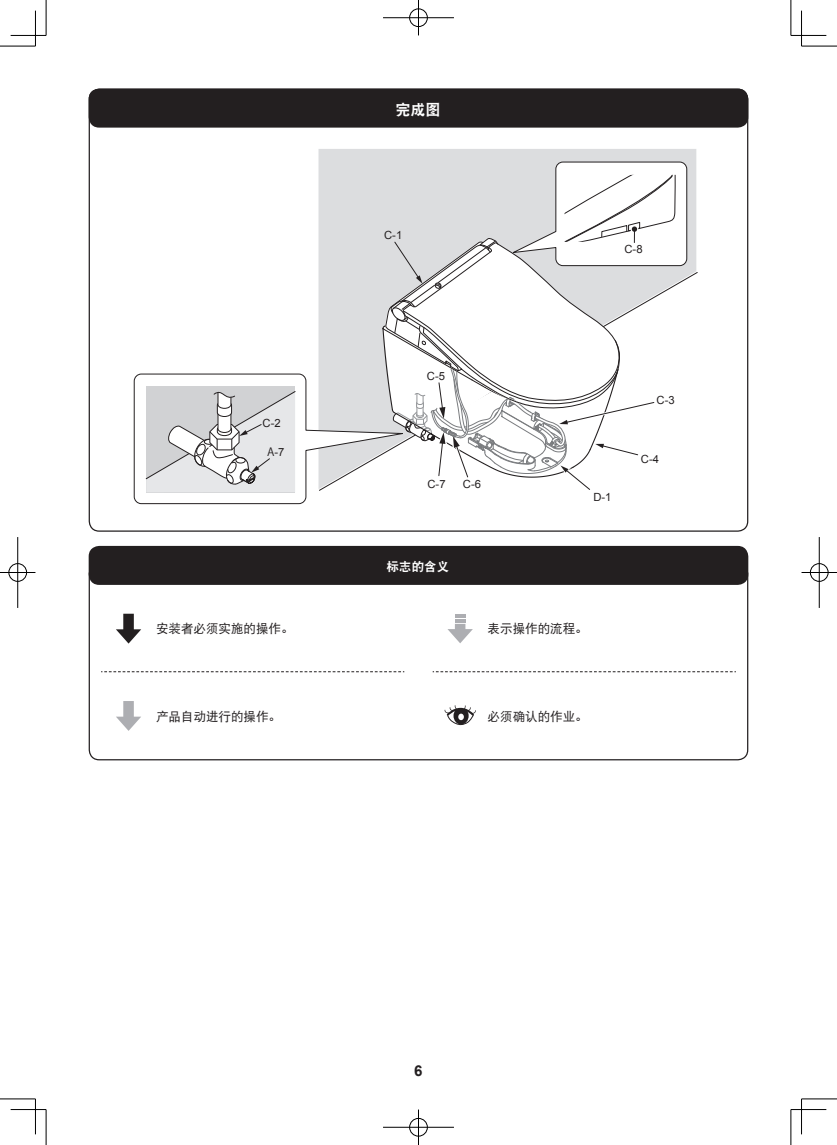
<style>
.page{position:relative;width:837px;height:1145px;background:#fff}
.page>*{position:absolute;margin:0;border:0;box-sizing:border-box;transform-origin:0 0}
.t1{font:15px "DF Hei GB W9";color:#fff}
.t2{font:700 15px "Arial";color:#231f20}
.t3{font:12.5px "DF Hei GB W5";color:#231f20}
.t4{font:12.5px "DF Hei GB W9";color:#fff}
.t5{font:11.25px "Arial";color:#231f20}
.s1{font-family:"Koz Go Pro"}
</style>
<div class="page">
<svg style="left:88px;top:572px;width:660px;height:189px"></svg>
<svg style="left:101px;top:671px;width:303px;height:1px"></svg>
<svg style="left:116px;top:613px;width:25px;height:30px"></svg>
<svg style="left:116px;top:701px;width:25px;height:30px"></svg>
<svg style="left:432px;top:671px;width:303px;height:1px"></svg>
<svg style="left:447px;top:614px;width:25px;height:29px"></svg>
<svg style="left:444px;top:705px;width:31px;height:20px"></svg>
<div style="left:89px;top:546px;width:659px;height:39px;background:#231f20;border-radius:11px"></div>
<div style="left:89px;top:89px;width:659px;height:39px;background:#231f20;border-radius:11px"></div>
<div style="left:318px;top:149px;width:378px;height:123px;background:#dcdddf"></div>
<svg style="left:134px;top:161px;width:553px;height:343px"></svg>
<hr style="left:0;top:46px;width:35px;height:1px;background:#000">
<hr style="left:801px;top:46px;width:35px;height:1px;background:#000">
<hr style="left:0;top:1098px;width:35px;height:1px;background:#000">
<hr style="left:801px;top:1098px;width:35px;height:1px;background:#000">
<hr style="left:46px;top:0;width:1px;height:35px;background:#000">
<hr style="left:46px;top:1109px;width:1px;height:35px;background:#000">
<hr style="left:790px;top:0;width:1px;height:35px;background:#000">
<hr style="left:790px;top:1109px;width:1px;height:35px;background:#000">
<hr style="left:11px;top:35px;width:35px;height:1px;background:#000">
<hr style="left:790px;top:35px;width:36px;height:1px;background:#000">
<hr style="left:11px;top:1109px;width:35px;height:1px;background:#000">
<hr style="left:790px;top:1109px;width:36px;height:1px;background:#000">
<hr style="left:35px;top:11px;width:1px;height:35px;background:#000">
<hr style="left:35px;top:1098px;width:1px;height:36px;background:#000">
<hr style="left:801px;top:11px;width:1px;height:35px;background:#000">
<hr style="left:801px;top:1098px;width:1px;height:36px;background:#000">
<div style="left:408px;top:8px;width:20px;height:19px;border:2px solid #fff;border-radius:50%"></div>
<hr style="left:383px;top:17px;width:71px;height:2px;background:#fff">
<hr style="left:417px;top:0;width:2px;height:35px;background:#fff">
<div style="left:409px;top:9px;width:18px;height:18px;border:1px solid #000;border-radius:50%"></div>
<hr style="left:383px;top:18px;width:71px;height:1px;background:#000">
<hr style="left:418px;top:0;width:1px;height:35px;background:#000">
<div style="left:408px;top:1117px;width:20px;height:20px;border:2px solid #fff;border-radius:50%"></div>
<hr style="left:383px;top:1126px;width:71px;height:2px;background:#fff">
<hr style="left:417px;top:1109px;width:2px;height:35px;background:#fff">
<div style="left:409px;top:1118px;width:18px;height:18px;border:1px solid #000;border-radius:50%"></div>
<hr style="left:383px;top:1127px;width:71px;height:1px;background:#000">
<hr style="left:418px;top:1109px;width:1px;height:35px;background:#000">
<div style="left:8px;top:562px;width:19px;height:20px;border:2px solid #fff;border-radius:50%"></div>
<hr style="left:0;top:571px;width:35px;height:2px;background:#fff">
<hr style="left:17px;top:537px;width:2px;height:71px;background:#fff">
<div style="left:9px;top:563px;width:18px;height:18px;border:1px solid #000;border-radius:50%"></div>
<hr style="left:0;top:572px;width:35px;height:1px;background:#000">
<hr style="left:18px;top:537px;width:1px;height:71px;background:#000">
<div style="left:809px;top:562px;width:19px;height:20px;border:2px solid #fff;border-radius:50%"></div>
<hr style="left:801px;top:571px;width:35px;height:2px;background:#fff">
<div style="left:809px;top:563px;width:19px;height:18px;border:1px solid #000;border-radius:50%"></div>
<hr style="left:801px;top:572px;width:35px;height:1px;background:#000">
<hr style="left:818px;top:537px;width:1px;height:71px;background:#000">
<p class="t5" style="left:262px;top:415px;width:20px">C-2</p>
<p class="t5" style="left:267px;top:445px;width:19px"><span class="s1">A</span>-7</p>
<p class="t3" style="left:156px;top:622px;width:139px">安装者必须实施的操作。</p>
<p class="t3" style="left:156px;top:709px;width:127px">产品自动进行的操作。</p>
<p class="t1" style="left:395px;top:101px;width:46px">完成图</p>
<p class="t5" style="left:384px;top:228px;width:20px">C-1</p>
<p class="t5" style="left:624px;top:241px;width:20px">C-8</p>
<p class="t5" style="left:426px;top:369px;width:20px">C-5</p>
<p class="t5" style="left:427px;top:477px;width:20px">C-7</p>
<p class="t5" style="left:462px;top:477px;width:20px">C-6</p>
<p class="t5" style="left:593px;top:489px;width:20px">D-1</p>
<p class="t4" style="left:386px;top:559px;width:64px">标志的含义</p>
<p class="t3" style="left:487px;top:622px;width:101px">表示操作的流程。</p>
<p class="t3" style="left:487px;top:709px;width:101px">必须确认的作业。</p>
<p class="t5" style="left:656px;top:392px;width:20px">C-3</p>
<p class="t5" style="left:640px;top:451px;width:20px">C-4</p>
<p class="t2" style="left:414px;top:1060px;width:10px">6</p>
</div>
